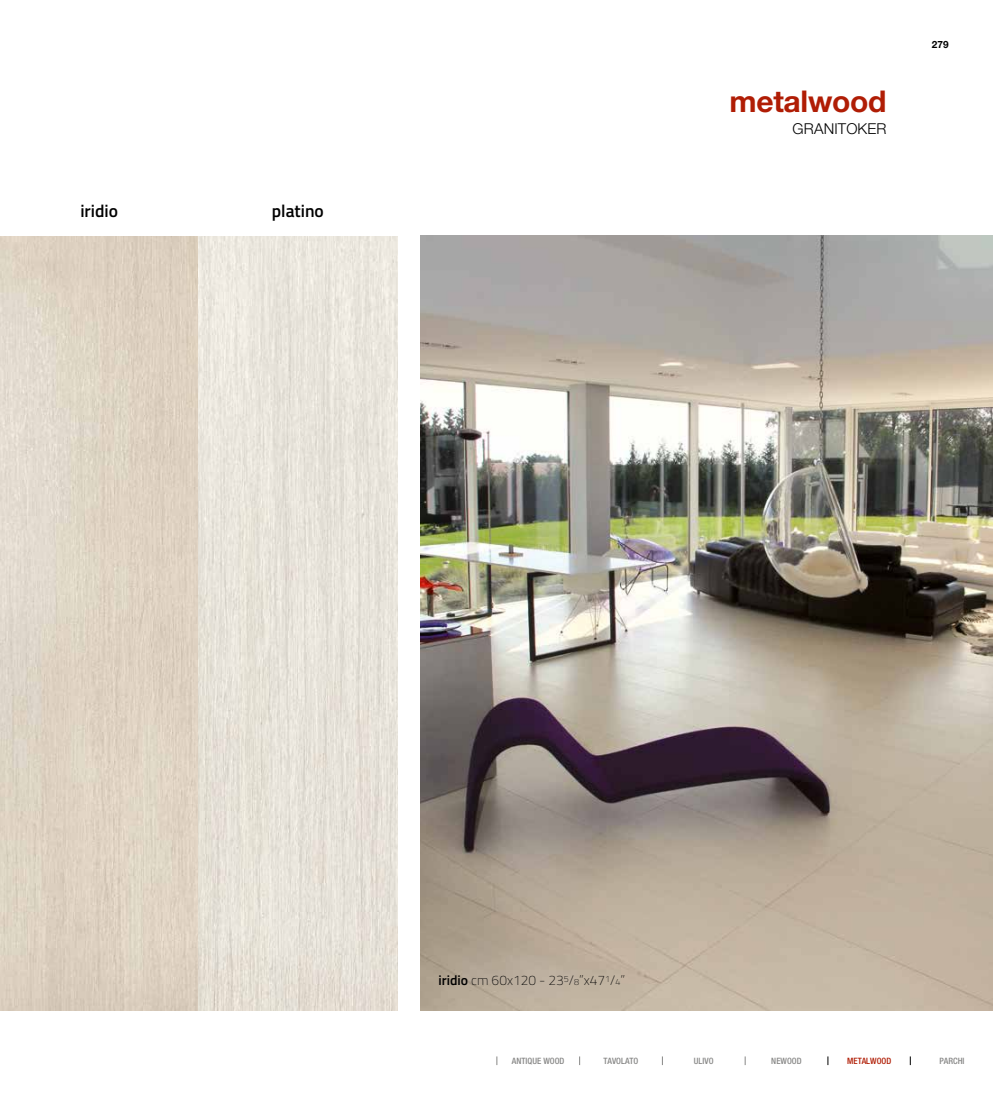
<style>
.page{position:relative;width:993px;height:1099px;background:#fff}
.page>*{position:absolute;margin:0;border:0;box-sizing:border-box;transform-origin:0 0}
.t1{font:700 30px "Helvetica Neue";letter-spacing:-.01em;color:#b01d05}
.t2{font:600 17.5px "Titillium";color:#000}
.t3{font:300 15px "Helvetica Neue";letter-spacing:.01em;color:#000}
.t4{font:100 13.75px "Titillium";color:#000}
.t5{font:700 10px "Helvetica Neue";color:#000}
.t6{font:500 condensed 8.75px "Helvetica Neue";color:#878786}
.t7{font:500 condensed 8.75px "Helvetica Neue";color:#b01d05}
.s1{font-weight:600}
.s2{font-size:9px}
</style>
<div class="page">
<img style="left:420px;top:236px;width:572px;height:774px">
<img style="left:0;top:236px;width:198px;height:774px">
<div style="left:198px;top:236px;width:199px;height:774px;background:#e8e3da"></div>
<p class="t2" style="left:80px;top:198px;width:39px">iridio</p>
<p class="t2" style="left:272px;top:198px;width:54px">platino</p>
<p class="t1" style="left:729px;top:83px;width:158px">metalwood</p>
<p class="t3" style="left:792px;top:120px;width:95px">GRANITOKER</p>
<p class="t5" style="left:931px;top:38px;width:18px">279</p>
<p class="t4" style="left:438px;top:970px;width:188px"><span class="s1">iridio</span> cm 60x120 - 23<sup>5</sup>/<span class="s2">8</span>”x47<sup>1</sup>/<span class="s2">4</span>”</p>
<p class="t6" style="left:512px;top:1055px;width:54px">ANTIQUE WOOD</p>
<p class="t6" style="left:603px;top:1055px;width:37px">TAVOLATO</p>
<p class="t6" style="left:693px;top:1055px;width:21px">ULIVO</p>
<p class="t6" style="left:771px;top:1055px;width:32px">NEWOOD</p>
<p class="t7" style="left:846px;top:1055px;width:46px">METALWOOD</p>
<p class="t6" style="left:939px;top:1055px;width:26px">PARCHI</p>
</div>
